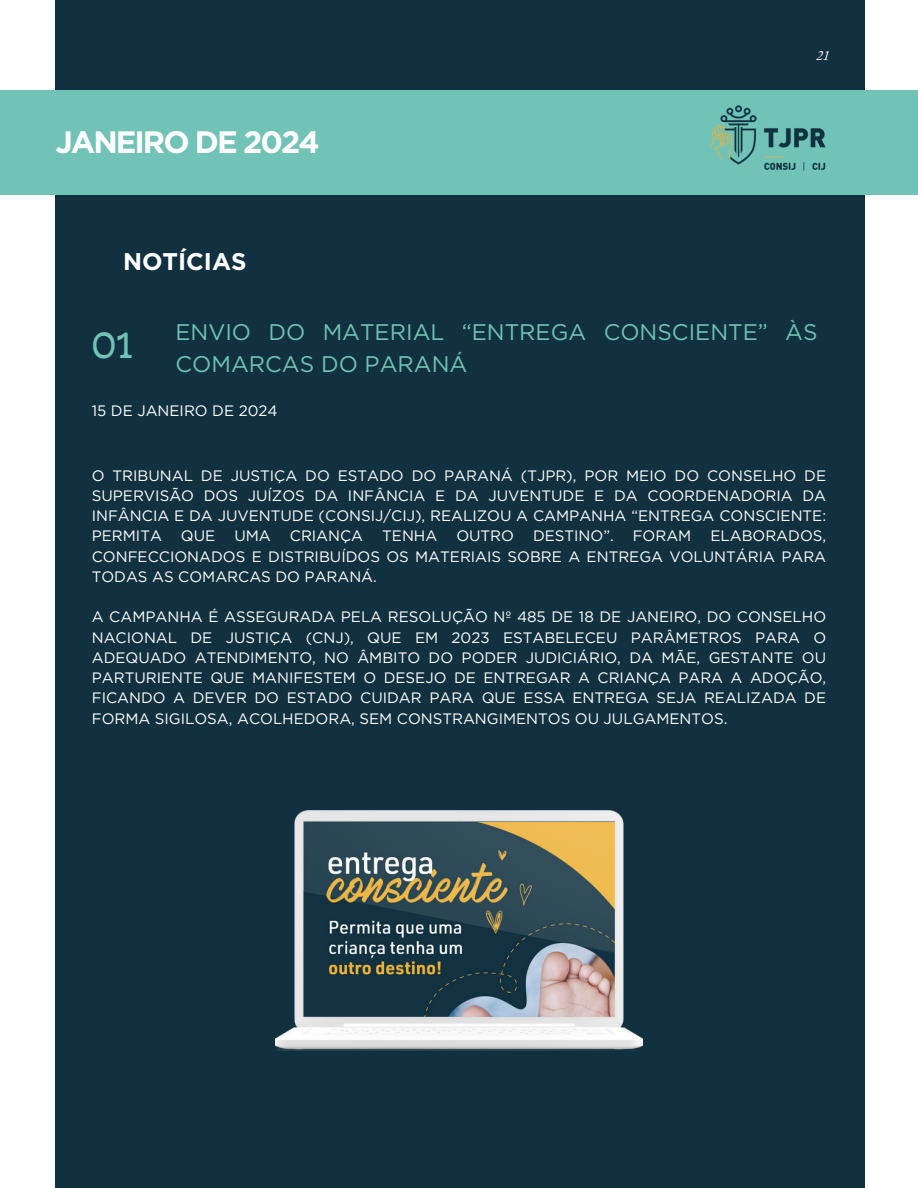
<style>
.page{position:relative;width:918px;height:1188px;background:#113141}
.page>*{position:absolute;margin:0;border:0;box-sizing:border-box;transform-origin:0 0}
.t1{font:39.15px "Tarif";color:#70c3b6}
.t2{font:700 30.9px "Gotham";letter-spacing:-.065em;color:#fff}
.t3{font:700 24.15px "Gotham";color:#fff}
.t4{font:22.65px/31.5px "Gotham";color:#70c3b6}
.t5{font:15.15px/20.2px "Gotham";color:#fff;text-align:justify}
.t6{font:italic 14.1px "EB Garamond";color:#fff}
</style>
<div class="page">
<div style="left:0;top:0;width:55px;height:1188px;background:#fff"></div>
<div style="left:865px;top:0;width:53px;height:1188px;background:#fff"></div>
<div style="left:0;top:91px;width:918px;height:104px;background:#70c3b6"></div>
<img style="left:671px;top:90px;width:194px;height:81px">
<img style="left:276px;top:811px;width:366px;height:239px">
<p class="t2" style="left:55px;top:124px;width:266px">JANEIRO DE 2024</p>
<h2 class="t3" style="left:123px;top:247px;width:125px">NOTÍCIAS</h2>
<p class="t6" style="left:816px;top:45px;width:15px">21</p>
<p class="t1" style="left:92px;top:323px;width:43px">01</p>
<h3 class="t4" style="left:175px;top:316px;width:644px">ENVIO DO MATERIAL “ENTREGA CONSCIENTE” ÀS<br>COMARCAS DO PARANÁ</h3>
<p class="t5" style="left:92px;top:401px;width:187px">15 DE JANEIRO DE 2024</p>
<p class="t5" style="left:92px;top:465px;width:736px">O TRIBUNAL DE JUSTIÇA DO ESTADO DO PARANÁ (TJPR), POR MEIO DO CONSELHO DE SUPERVISÃO DOS JUÍZOS DA INFÂNCIA E DA JUVENTUDE E DA COORDENADORIA DA INFÂNCIA E DA JUVENTUDE (CONSIJ/CIJ), REALIZOU A CAMPANHA “ENTREGA CONSCIENTE:<br>PERMITA</p>
<p class="t5" style="left:92px;top:526px;width:736px;text-indent:619px">ELABORADOS, CONFECCIONADOS E DISTRIBUÍDOS OS MATERIAIS SOBRE A ENTREGA VOLUNTÁRIA PARA TODAS AS COMARCAS DO PARANÁ.</p>
<h1 class="t5" style="left:92px;top:607px;width:736px">A CAMPANHA É ASSEGURADA PELA RESOLUÇÃO Nº 485 DE 18 DE JANEIRO, DO CONSELHO NACIONAL DE JUSTIÇA (CNJ), QUE EM 2023 ESTABELECEU PARÂMETROS PARA O ADEQUADO ATENDIMENTO, NO ÂMBITO DO PODER JUDICIÁRIO, DA MÃE, GESTANTE OU PARTURIENTE QUE MANIFESTEM O DESEJO DE ENTREGAR A CRIANÇA PARA A ADOÇÃO, FICANDO A DEVER DO ESTADO CUIDAR PARA QUE ESSA ENTREGA SEJA REALIZADA DE FORMA SIGILOSA, ACOLHEDORA, SEM CONSTRANGIMENTOS OU JULGAMENTOS.</h1>
<p class="t5" style="left:181px;top:526px;width:36px">QUE</p>
<p class="t5" style="left:234px;top:526px;width:38px">UMA</p>
<p class="t5" style="left:290px;top:526px;width:75px">CRIANÇA</p>
<p class="t5" style="left:382px;top:526px;width:57px">TENHA</p>
<p class="t5" style="left:456px;top:526px;width:59px">OUTRO</p>
<p class="t5" style="left:533px;top:526px;width:82px">DESTINO”.</p>
<p class="t5" style="left:633px;top:526px;width:60px">FORAM</p>
</div>
